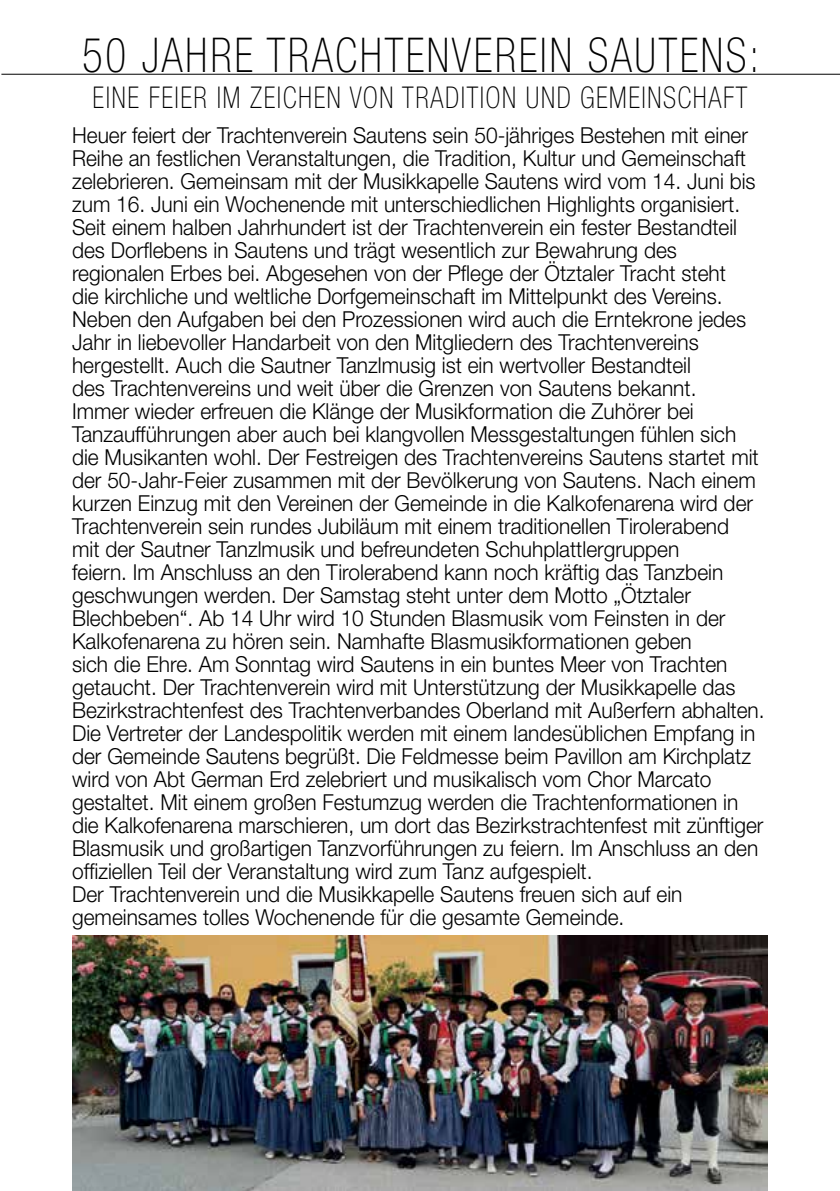
<style>
.page{position:relative;width:840px;height:1191px;background:#fff}
.page>*{position:absolute;margin:0;border:0;box-sizing:border-box;transform-origin:0 0}
.t1{font:100 condensed 48px "Helvetica Neue LT Pro";letter-spacing:.06em;color:#000;scale:.9 1}
.t2{font:100 condensed 30px "Helvetica Neue LT Pro";letter-spacing:.06em;color:#000;scale:.9 1}
.t3{font:300 22px/23px "Helvetica Neue LT Pro";color:#000;scale:.95 1}
</style>
<div class="page">
<hr style="left:1px;top:74px;width:838px;height:1px;background:#000">
<img style="left:72px;top:935px;width:695px;height:256px">
<h1 class="t1" style="left:82px;top:28px;width:753px">50 JAHRE TRACHTENVEREIN SAUTENS:</h1>
<h2 class="t2" style="left:93px;top:81px;width:728px">EINE FEIER IM ZEICHEN VON TRADITION UND GEMEINSCHAFT</h2>
<p class="t3" style="left:72px;top:123px;width:730px">Heuer feiert der Trachtenverein Sautens sein 50-jähriges Bestehen mit einer Reihe an festlichen Veranstaltungen, die Tradition, Kultur und Gemeinschaft zelebrieren. Gemeinsam mit der Musikkapelle Sautens wird vom 14. Juni bis zum 16. Juni ein Wochenende mit unterschiedlichen Highlights organisiert.<br>Seit einem halben Jahrhundert ist der Trachtenverein ein fester Bestandteil des Dorflebens in Sautens und trägt wesentlich zur Bewahrung des regionalen Erbes bei. Abgesehen von der Pflege der Ötztaler Tracht steht<br>die kirchliche und weltliche Dorfgemeinschaft im Mittelpunkt des Vereins.<br>Neben den Aufgaben bei den Prozessionen wird auch die Erntekrone jedes Jahr in liebevoller Handarbeit von den Mitgliedern des Trachtenvereins hergestellt. Auch die Sautner Tanzlmusig ist ein wertvoller Bestandteil<br>des Trachtenvereins und weit über die Grenzen von Sautens bekannt.<br>Immer wieder erfreuen die Klänge der Musikformation die Zuhörer bei Tanzaufführungen aber auch bei klangvollen Messgestaltungen fühlen sich die Musikanten wohl. Der Festreigen des Trachtenvereins Sautens startet mit der 50-Jahr-Feier zusammen mit der Bevölkerung von Sautens. Nach einem kurzen Einzug mit den Vereinen der Gemeinde in die Kalkofenarena wird der Trachtenverein sein rundes Jubiläum mit einem traditionellen Tirolerabend<br>mit der Sautner Tanzlmusik und befreundeten Schuhplattlergruppen<br>feiern. Im Anschluss an den Tirolerabend kann noch kräftig das Tanzbein geschwungen werden. Der Samstag steht unter dem Motto „Ötztaler Blechbeben“. Ab 14 Uhr wird 10 Stunden Blasmusik vom Feinsten in der Kalkofenarena zu hören sein. Namhafte Blasmusikformationen geben<br>sich die Ehre. Am Sonntag wird Sautens in ein buntes Meer von Trachten getaucht. Der Trachtenverein wird mit Unterstützung der Musikkapelle das Bezirkstrachtenfest des Trachtenverbandes Oberland mit Außerfern abhalten.<br>Die Vertreter der Landespolitik werden mit einem landesüblichen Empfang in der Gemeinde Sautens begrüßt. Die Feldmesse beim Pavillon am Kirchplatz wird von Abt German Erd zelebriert und musikalisch vom Chor Marcato gestaltet. Mit einem großen Festumzug werden die Trachtenformationen in die Kalkofenarena marschieren, um dort das Bezirkstrachtenfest mit zünftiger Blasmusik und großartigen Tanzvorführungen zu feiern. Im Anschluss an den offiziellen Teil der Veranstaltung wird zum Tanz aufgespielt.<br>Der Trachtenverein und die Musikkapelle Sautens freuen sich auf ein gemeinsames tolles Wochenende für die gesamte Gemeinde.</p>
</div>
